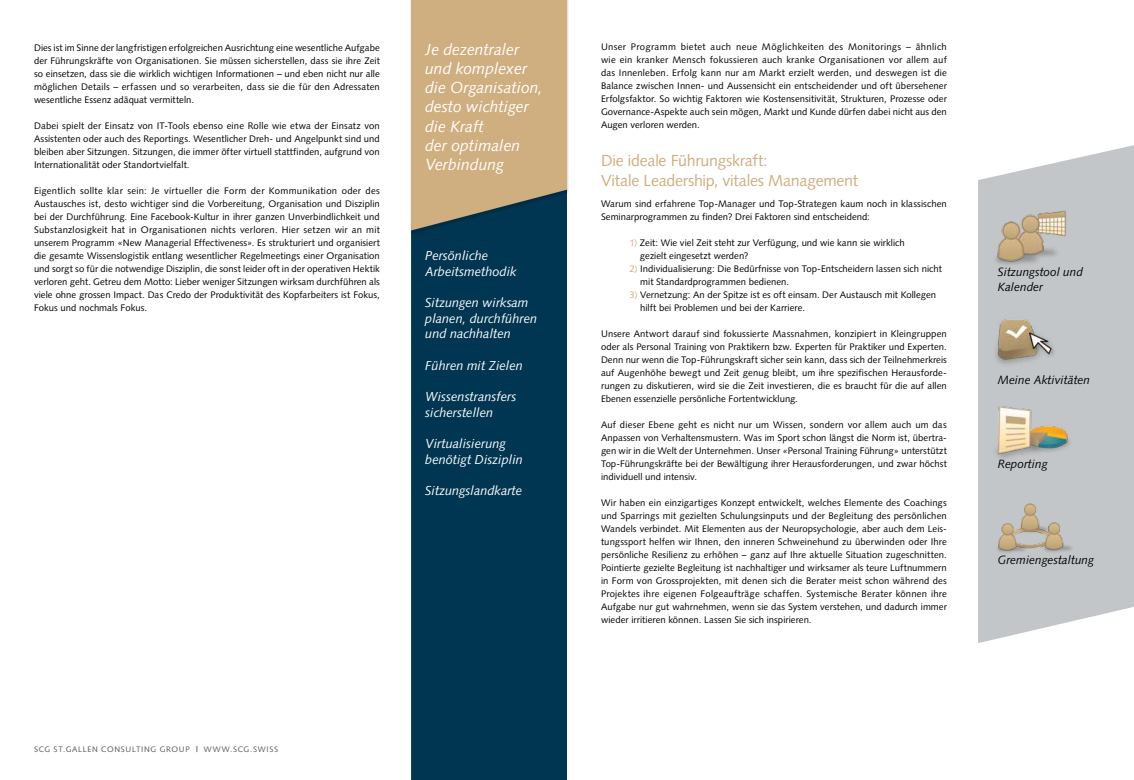
<style>
.page{position:relative;width:1134px;height:780px;background:#fff}
.page>*{position:absolute;margin:0;border:0;box-sizing:border-box;transform-origin:0 0}
.t1{font:italic 16px/19.3px "Syntax LT Std";color:#fff}
.t2{font:16px/19.3px "Syntax LT Std";letter-spacing:-.02em;color:#cfae80}
.t3{font:italic 13px/15.7px "Syntax LT Std";color:#fff}
.t4{font:italic 12px/14.5px "Syntax LT Std";color:#000}
.t5{font:9.5px/13px "Syntax LT Std";letter-spacing:.005em;color:#000;text-align:justify}
.t6{font:8px "Syntax LT Std";letter-spacing:.085em;color:#58595b}
.s1{font-weight:700}
.s2{color:#cfae80}
</style>
<div class="page">
<svg style="left:978px;top:145px;width:156px;height:498px;background:#c8cbcd"></svg>
<div style="left:411px;top:235px;width:156px;height:545px;background:#003651"></div>
<div style="left:409px;top:0;width:160px;height:235px;background:#000;opacity:.17"></div>
<svg style="left:411px;top:0;width:156px;height:230px;background:#bda37b"></svg>
<img style="left:992px;top:309px;width:75px;height:61px">
<img style="left:986px;top:204px;width:90px;height:61px">
<img style="left:987px;top:496px;width:90px;height:62px">
<img style="left:985px;top:400px;width:91px;height:62px">
<p class="t5" style="left:34px;top:41px;width:347px">Dies ist im Sinne der langfristigen erfolgreichen Ausrichtung eine wesentliche Aufgabe der Führungskräfte von Organisationen. Sie müssen sicherstellen, dass sie ihre Zeit so einsetzen, dass sie die wirklich wichtigen Informationen – und eben nicht nur alle möglichen Details – erfassen und so verarbeiten, dass sie die für den Adressaten wesentliche Essenz adäquat vermitteln.</p>
<p class="t5" style="left:34px;top:119px;width:347px">Dabei spielt der Einsatz von IT-Tools ebenso eine Rolle wie etwa der Einsatz von Assistenten oder auch des Reportings. Wesentlicher Dreh- und Angelpunkt sind und bleiben aber Sitzungen. Sitzungen, die immer öfter virtuell stattfinden, aufgrund von Internationalität oder Standortvielfalt.</p>
<p class="t5" style="left:34px;top:184px;width:347px">Eigentlich sollte klar sein: Je virtueller die Form der Kommunikation oder des Austausches ist, desto wichtiger sind die Vorbereitung, Organisation und Disziplin bei der Durchführung. Eine Facebook-Kultur in ihrer ganzen Unverbindlichkeit und Substanzlosigkeit hat in Organisationen nichts verloren. Hier setzen wir an mit unserem Programm «New Managerial Effectiveness». Es strukturiert und organisiert die gesamte Wissenslogistik entlang wesentlicher Regelmeetings einer Organisation und sorgt so für die notwendige Disziplin, die sonst leider oft in der operativen Hektik verloren geht. Getreu dem Motto: Lieber weniger Sitzungen wirksam durchführen als viele ohne grossen Impact. Das Credo der Produktivität des Kopfarbeiters ist Fokus, Fokus und nochmals Fokus.</p>
<h1 class="t1" style="left:425px;top:39px;width:119px">Je dezentraler und komplexer die Organisation, desto wichtiger die Kraft<br>der optimalen<br>Verbindung</h1>
<h2 class="t3" style="left:425px;top:247px;width:93px">Persönliche<br>Arbeitsmethodik</h2>
<h2 class="t3" style="left:425px;top:294px;width:113px">Sitzungen wirksam planen, durchführen und nachhalten</h2>
<h2 class="t3" style="left:425px;top:357px;width:99px">Führen mit Zielen</h2>
<h2 class="t3" style="left:425px;top:388px;width:93px">Wissenstransfers sicherstellen</h2>
<h2 class="t3" style="left:425px;top:435px;width:99px">Virtualisierung benötigt Disziplin</h2>
<h2 class="t3" style="left:425px;top:482px;width:98px">Sitzungslandkarte</h2>
<p class="t6" style="left:34px;top:744px;width:246px">SCG ST.GALLEN CONSULTING GROUP <span class="s1">|</span> WWW.SCG.SWISS</p>
<p class="t5" style="left:601px;top:40px;width:347px">Unser Programm bietet auch neue Möglichkeiten des Monitorings – ähnlich wie ein kranker Mensch fokussieren auch kranke Organisationen vor allem auf das Innenleben. Erfolg kann nur am Markt erzielt werden, und deswegen ist die Balance zwischen Innen- und Aussensicht ein entscheidender und oft übersehener Erfolgsfaktor. So wichtig Faktoren wie Kostensensitivität, Strukturen, Prozesse oder Governance-Aspekte auch sein mögen, Markt und Kunde dürfen dabei nicht aus den Augen verloren werden.</p>
<h1 class="t2" style="left:601px;top:151px;width:259px">Die ideale Führungskraft:<br>Vitale Leadership, vitales Management</h1>
<p class="t5" style="left:601px;top:197px;width:347px">Warum sind erfahrene Top-Manager und Top-Strategen kaum noch in klassischen<br>Seminarprogrammen zu finden? Drei Faktoren sind entscheidend:</p>
<p class="t5" style="left:640px;top:236px;width:266px;text-indent:-11px"><span class="s2">1)</span> Zeit: Wie viel Zeit steht zur Verfügung, und wie kann sie wirklich gezielt eingesetzt werden?</p>
<p class="t5" style="left:640px;top:262px;width:303px;text-indent:-11px"><span class="s2">2)</span> Individualisierung: Die Bedürfnisse von Top-Entscheidern lassen sich nicht mit Standardprogrammen bedienen.</p>
<p class="t5" style="left:640px;top:288px;width:297px;text-indent:-11px"><span class="s2">3)</span> Vernetzung: An der Spitze ist es oft einsam. Der Austausch mit Kollegen hilft bei Problemen und bei der Karriere.</p>
<p class="t5" style="left:601px;top:327px;width:347px;text-align:left">Unsere Antwort darauf sind fokussierte Massnahmen, konzipiert in Kleingruppen oder als Personal Training von Praktikern bzw. Experten für Praktiker und Experten.<br>Denn nur wenn die Top-Führungskraft sicher sein kann, dass sich der Teilnehmerkreis auf Augenhöhe bewegt und Zeit genug bleibt, um ihre spezifischen Herausforde&shy;rungen zu diskutieren, wird sie die Zeit investieren, die es braucht für die auf allen Ebenen essenzielle persönliche Fortentwicklung.</p>
<p class="t5" style="left:601px;top:418px;width:347px">Auf dieser Ebene geht es nicht nur um Wissen, sondern vor allem auch um das Anpassen von Verhaltensmustern. Was im Sport schon längst die Norm ist, übertra&shy;gen wir in die Welt der Unternehmen. Unser «Personal Training Führung» unterstützt Top-Führungskräfte bei der Bewältigung ihrer Herausforderungen, und zwar höchst individuell und intensiv.</p>
<p class="t5" style="left:601px;top:496px;width:347px">Wir haben ein einzigartiges Konzept entwickelt, welches Elemente des Coachings und Sparrings mit gezielten Schulungsinputs und der Begleitung des persönlichen Wandels verbindet. Mit Elementen aus der Neuropsychologie, aber auch dem Leis&shy;tungssport helfen wir Ihnen, den inneren Schweinehund zu überwinden oder Ihre persönliche Resilienz zu erhöhen – ganz auf Ihre aktuelle Situation zugeschnitten.<br>Pointierte gezielte Begleitung ist nachhaltiger und wirksamer als teure Luftnummern in Form von Grossprojekten, mit denen sich die Berater meist schon während des Projektes ihre eigenen Folgeaufträge schaffen. Systemische Berater können ihre Aufgabe nur gut wahrnehmen, wenn sie das System verstehen, und dadurch immer wieder irritieren können. Lassen Sie sich inspirieren.</p>
<p class="t4" style="left:998px;top:265px;width:86px">Sitzungstool und<br>Kalender</p>
<p class="t4" style="left:998px;top:373px;width:94px">Meine Aktivitäten</p>
<p class="t4" style="left:998px;top:457px;width:51px">Reporting</p>
<p class="t4" style="left:998px;top:553px;width:98px">Gremiengestaltung</p>
</div>
